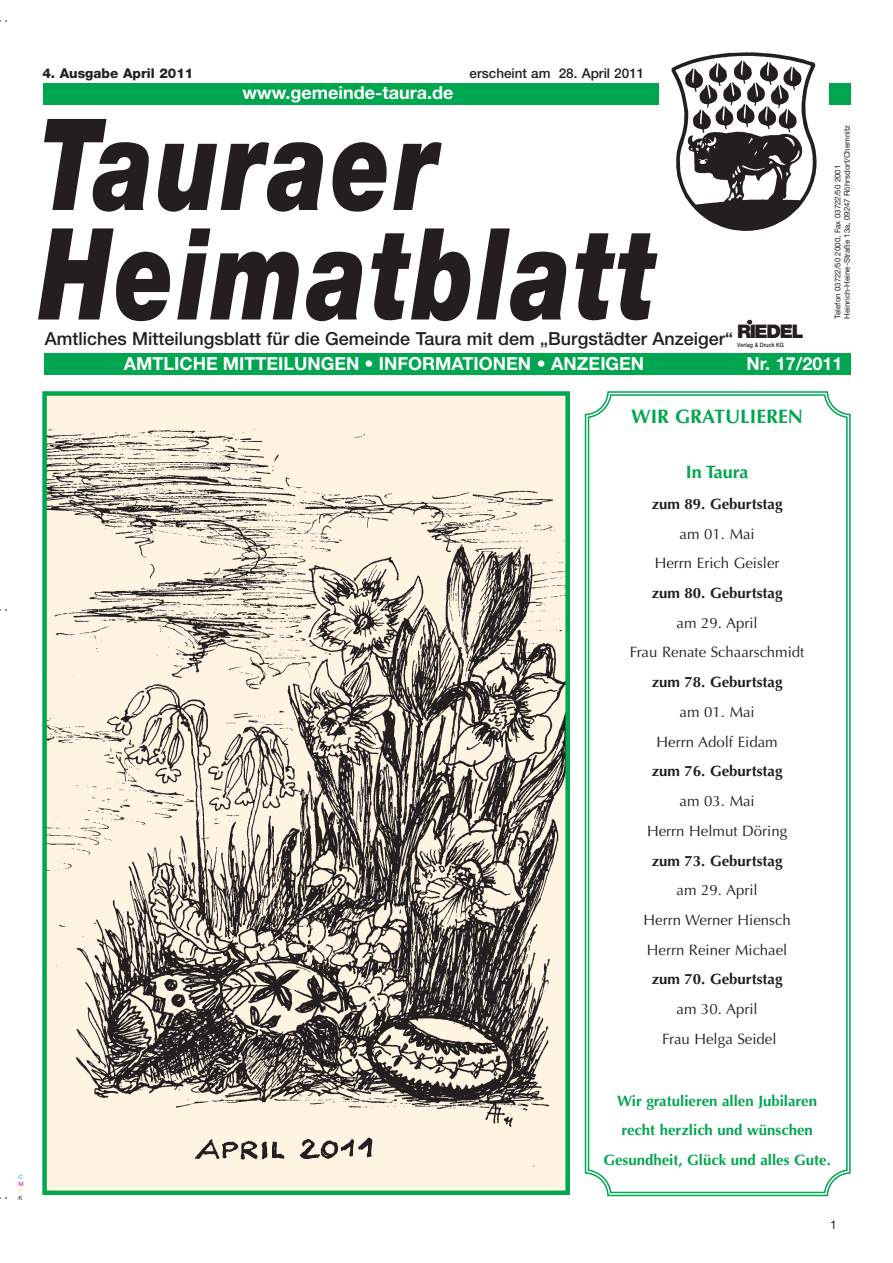
<style>
.page{position:relative;width:893px;height:1263px;background:#fff}
.page>*{position:absolute;margin:0;border:0;box-sizing:border-box;transform-origin:0 0}
.t1{font:italic 900 127.5px/109.5px "Helvetica Neue";letter-spacing:.035em;color:#231f20;scale:.75 1}
.t2{font:700 19.5px "Optima";color:#00a650}
.t3{font:900 18.75px "Helvetica Neue";letter-spacing:-.065em;color:#231f20}
.t4{font:700 18px "Helvetica Neue";color:#fff}
.t5{font:500 18px "Helvetica Neue";color:#231f20}
.t6{font:700 18px "Optima";color:#00a650}
.t7{font:15px/29.7px "Optima";color:#231f20;text-align:center}
.t8{font:700 15px "Optima";color:#231f20}
.t9{font:700 15px/29.7px "Optima";color:#00a650;text-align:center}
.t10{font:500 13.5px "Helvetica Neue";color:#231f20}
.t11{font:800 13.5px "Helvetica Neue";color:#231f20}
.t12{font:12px "Helvetica Neue";color:#231f20}
.t13{font:7.8px/9.4px "Helvetica Neue";color:#231f20}
.t14{font:500 6px "Helvetica Neue";color:#231f20;scale:.9 1}
.t15{font:700 6px "Helvetica Neue";color:#231f20}
.t16{font:6px "Helvetica Neue";color:#00adef}
.t17{font:6px "Helvetica Neue";color:#ec008c}
.t18{font:6px "Helvetica Neue";color:#fff200}
.t19{font:6px "Helvetica Neue";color:#231f20}
</style>
<div class="page">
<div style="left:43px;top:84px;width:616px;height:21px;background:#00a650"></div>
<div style="left:45px;top:353px;width:805px;height:22px;background:#00a650"></div>
<div style="left:746px;top:319px;width:7px;height:6px;border:2px solid #fff;border-radius:3px"></div>
<div style="left:825px;top:83px;width:25px;height:21px;background:#00a650"></div>
<div style="left:665px;top:43px;width:163px;height:191px;background:#fff"></div>
<img style="left:671px;top:52px;width:146px;height:179px">
<svg style="left:584px;top:391px;width:267px;height:806px"></svg>
<div style="left:45px;top:394px;width:522px;height:799px;background:#fff4e2"></div>
<img style="left:47px;top:429px;width:518px;height:744px">
<div style="left:42px;top:391px;width:528px;height:804px;border:4px solid #00a650"></div>
<p class="t11" style="left:42px;top:68px;width:153px">4. Ausgabe April 2011</p>
<p class="t10" style="left:469px;top:68px;width:176px">erscheint am 28. April 2011</p>
<p class="t4" style="left:242px;top:86px;width:212px">www.gemeinde-taura.de</p>
<h1 class="t1" style="left:39px;top:120px;width:823px">Tauraer<br>Heimatblatt</h1>
<p class="t5" style="left:45px;top:332px;width:690px">Amtliches Mitteilungsblatt für die Gemeinde Taura mit dem „Burgstädter Anzeiger“</p>
<p class="t4" style="left:124px;top:357px;width:522px">AMTLICHE MITTEILUNGEN • INFORMATIONEN • ANZEIGEN</p>
<p class="t4" style="left:746px;top:357px;width:97px">Nr. 17/2011</p>
<p class="t13" style="left:833px;top:319px;width:195px;rotate:-90deg">Telefon 03722/50 2000, Fax 03722/50 2001<br>Heinrich-Heine-Straße 13a, 09247 Röhrsdorf/Chemnitz</p>
<p class="t15" style="left:787px;top:325px;width:6px">®</p>
<p class="t3" style="left:737px;top:325px;width:68px">RIEDEL</p>
<p class="t14" style="left:737px;top:343px;width:53px">Verlag &amp; Druck KG</p>
<h2 class="t2" style="left:631px;top:408px;width:173px">WIR GRATULIEREN</h2>
<p class="t6" style="left:685px;top:464px;width:64px">In Taura</p>
<p class="t8" style="left:651px;top:498px;width:132px">zum 89. Geburtstag</p>
<p class="t7" style="left:654px;top:520px;width:126px">am 01. Mai<br>Herrn Erich Geisler</p>
<p class="t8" style="left:651px;top:587px;width:132px">zum 80. Geburtstag</p>
<p class="t7" style="left:629px;top:609px;width:176px">am 29. April<br>Frau Renate Schaarschmidt</p>
<p class="t8" style="left:651px;top:676px;width:132px">zum 78. Geburtstag</p>
<p class="t7" style="left:656px;top:698px;width:123px">am 01. Mai<br>Herrn Adolf Eidam</p>
<p class="t8" style="left:651px;top:765px;width:132px">zum 76. Geburtstag</p>
<p class="t7" style="left:647px;top:788px;width:142px">am 03. Mai<br>Herrn Helmut Döring</p>
<p class="t8" style="left:651px;top:854px;width:132px">zum 73. Geburtstag</p>
<p class="t7" style="left:643px;top:877px;width:148px">am 29. April<br>Herrn Werner Hiensch<br>Herrn Reiner Michael</p>
<p class="t8" style="left:651px;top:973px;width:132px">zum 70. Geburtstag</p>
<p class="t7" style="left:662px;top:996px;width:116px">am 30. April<br>Frau Helga Seidel</p>
<p class="t16" style="left:18px;top:1174px;width:6px">C</p>
<p class="t17" style="left:18px;top:1182px;width:7px">M</p>
<p class="t18" style="left:18px;top:1189px;width:5px">Y</p>
<p class="t19" style="left:18px;top:1196px;width:6px">K</p>
<p class="t9" style="left:603px;top:1087px;width:229px">Wir gratulieren allen Jubilaren recht herzlich und wünschen<br>Gesundheit, Glück und alles Gute.</p>
<p class="t12" style="left:830px;top:1220px;width:8px">1</p>
</div>
